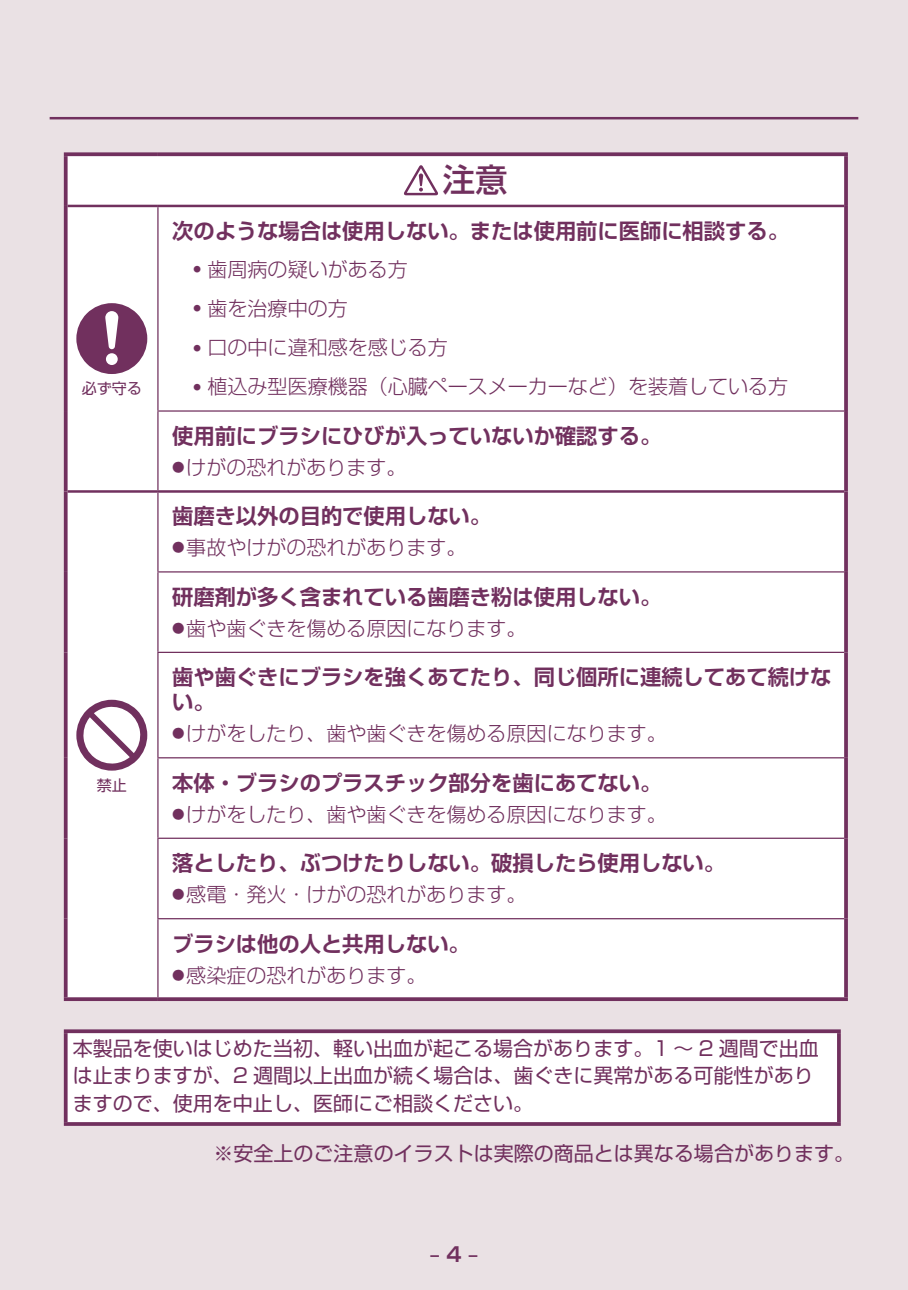
<style>
.page{position:relative;width:908px;height:1290px;background:#fff}
.page>*{position:absolute;margin:0;border:0;box-sizing:border-box;transform-origin:0 0}
.t1{font:500 32.5px "Shin Go Pro";color:#71305e}
.t2{font:700 21.25px/25px "Shin Go Pro De";color:#71305e}
.t3{font:300 20px "Shin Go Pro";color:#71305e}
.t4{font:20px/27.5px "Shin Go Pro";color:#71305e}
.t5{font:700 20px "Shin Go Pro De";color:#71305e}
.t6{font:15px "Shin Go Pro";color:#71305e}
.s1{font-size:12.5px}
</style>
<div class="page">
<div style="left:0;top:0;width:907px;height:1290px;background:#eae1e4"></div>
<hr style="left:50px;top:117px;width:807px;height:2px;background:#71305e">
<div style="left:68px;top:157px;width:775px;height:840px;background:#fff"></div>
<svg style="left:64px;top:156px;width:4px;height:50px"></svg>
<svg style="left:64px;top:152px;width:94px;height:4px"></svg>
<svg style="left:158px;top:152px;width:689px;height:4px;background:#7c416b"></svg>
<hr style="left:68px;top:205px;width:90px;height:2px;background:#71305e">
<svg style="left:843px;top:156px;width:4px;height:50px"></svg>
<hr style="left:158px;top:205px;width:685px;height:2px;background:#71305e">
<hr style="left:68px;top:490px;width:90px;height:3px;background:#71305e">
<hr style="left:157px;top:207px;width:1px;height:203px;background:#71305e">
<hr style="left:157px;top:412px;width:1px;height:78px;background:#71305e">
<hr style="left:157px;top:493px;width:1px;height:78px;background:#71305e">
<hr style="left:158px;top:490px;width:685px;height:3px;background:#71305e">
<hr style="left:157px;top:572px;width:1px;height:80px;background:#71305e">
<hr style="left:157px;top:653px;width:1px;height:104px;background:#71305e">
<hr style="left:157px;top:758px;width:1px;height:79px;background:#71305e">
<hr style="left:157px;top:839px;width:1px;height:79px;background:#71305e">
<hr style="left:157px;top:919px;width:1px;height:78px;background:#71305e">
<hr style="left:157px;top:571px;width:686px;height:1px;background:#71305e">
<hr style="left:157px;top:757px;width:686px;height:1px;background:#71305e">
<hr style="left:157px;top:837px;width:686px;height:2px;background:#71305e">
<hr style="left:157px;top:918px;width:686px;height:1px;background:#71305e">
<hr style="left:157px;top:652px;width:686px;height:1px;background:#71305e">
<svg style="left:64px;top:206px;width:4px;height:205px"></svg>
<svg style="left:64px;top:411px;width:4px;height:80px"></svg>
<svg style="left:64px;top:491px;width:4px;height:81px"></svg>
<svg style="left:64px;top:572px;width:4px;height:80px"></svg>
<svg style="left:64px;top:652px;width:4px;height:106px"></svg>
<svg style="left:64px;top:758px;width:4px;height:80px"></svg>
<svg style="left:64px;top:838px;width:4px;height:81px"></svg>
<svg style="left:64px;top:919px;width:4px;height:78px"></svg>
<svg style="left:64px;top:997px;width:94px;height:4px"></svg>
<svg style="left:843px;top:206px;width:4px;height:205px"></svg>
<svg style="left:843px;top:411px;width:4px;height:80px"></svg>
<svg style="left:843px;top:491px;width:4px;height:81px"></svg>
<svg style="left:843px;top:572px;width:4px;height:80px"></svg>
<svg style="left:843px;top:652px;width:4px;height:106px"></svg>
<svg style="left:843px;top:758px;width:4px;height:80px"></svg>
<svg style="left:843px;top:838px;width:4px;height:81px"></svg>
<svg style="left:843px;top:919px;width:4px;height:78px"></svg>
<svg style="left:158px;top:997px;width:689px;height:4px;background:#7a3e69"></svg>
<hr style="left:157px;top:410px;width:686px;height:2px;background:#71305e">
<svg style="left:404px;top:165px;width:34px;height:30px"></svg>
<svg style="left:76px;top:303px;width:71px;height:71px;background:#9d7090"></svg>
<svg style="left:76px;top:700px;width:71px;height:70px;background:#cdb6c6"></svg>
<div style="left:66px;top:1031px;width:772px;height:93px;background:#fff"></div>
<svg style="left:64px;top:1029px;width:776px;height:4px;background:#7c416b"></svg>
<svg style="left:64px;top:1033px;width:4px;height:89px"></svg>
<svg style="left:836px;top:1033px;width:4px;height:89px"></svg>
<svg style="left:64px;top:1122px;width:776px;height:4px;background:#783b66"></svg>
<p class="t6" style="left:82px;top:376px;width:61px">必ず守る</p>
<p class="t6" style="left:97px;top:773px;width:31px">禁止</p>
<h1 class="t1" style="left:442px;top:153px;width:66px">注意</h1>
<p class="t2" style="left:172px;top:216px;width:618px">次のような場合は使用しない。または使用前に医師に相談する。</p>
<p class="t3" style="left:193px;top:253px;width:216px"><sup>●</sup> 歯周病の疑いがある方</p>
<p class="t3" style="left:193px;top:292px;width:156px"><sup>●</sup> 歯を治療中の方</p>
<p class="t3" style="left:193px;top:331px;width:256px"><sup>●</sup> 口の中に違和感を感じる方</p>
<p class="t3" style="left:193px;top:370px;width:596px"><sup>●</sup> 植込み型医療機器（心臓ペースメーカーなど）を装着している方</p>
<p class="t2" style="left:172px;top:421px;width:490px">使用前にブラシにひびが入っていないか確認する。</p>
<p class="t3" style="left:172px;top:451px;width:236px"><span class="s1">●</span>けがの恐れがあります。</p>
<p class="t2" style="left:172px;top:501px;width:320px">歯磨き以外の目的で使用しない。</p>
<p class="t3" style="left:172px;top:531px;width:296px"><span class="s1">●</span>事故やけがの恐れがあります。</p>
<p class="t2" style="left:172px;top:582px;width:490px">研磨剤が多く含まれている歯磨き粉は使用しない。</p>
<p class="t3" style="left:172px;top:612px;width:356px"><span class="s1">●</span>歯や歯ぐきを傷める原因になります。</p>
<p class="t2" style="left:172px;top:662px;width:660px">歯や歯ぐきにブラシを強くあてたり、同じ個所に連続してあて続けない。</p>
<p class="t3" style="left:172px;top:717px;width:496px"><span class="s1">●</span>けがをしたり、歯や歯ぐきを傷める原因になります。</p>
<p class="t2" style="left:172px;top:767px;width:490px">本体・ブラシのプラスチック部分を歯にあてない。</p>
<p class="t3" style="left:172px;top:798px;width:496px"><span class="s1">●</span>けがをしたり、歯や歯ぐきを傷める原因になります。</p>
<p class="t2" style="left:172px;top:848px;width:554px">落としたり、ぶつけたりしない。破損したら使用しない。</p>
<p class="t3" style="left:172px;top:878px;width:356px"><span class="s1">●</span>感電・発火・けがの恐れがあります。</p>
<p class="t2" style="left:172px;top:928px;width:299px">ブラシは他の人と共用しない。</p>
<p class="t3" style="left:172px;top:958px;width:256px"><span class="s1">●</span>感染症の恐れがあります。</p>
<p class="t4" style="left:73px;top:1032px;width:747px">本製品を使いはじめた当初、軽い出血が起こる場合があります。1 〜 2 週間で出血は止まりますが、2 週間以上出血が続く場合は、歯ぐきに異常がある可能性がありますので、使用を中止し、医師にご相談ください。</p>
<p class="t4" style="left:213px;top:1137px;width:641px">※安全上のご注意のイラストは実際の商品とは異なる場合があります。</p>
<p class="t5" style="left:429px;top:1238px;width:50px">‒ 4 ‒</p>
</div>
